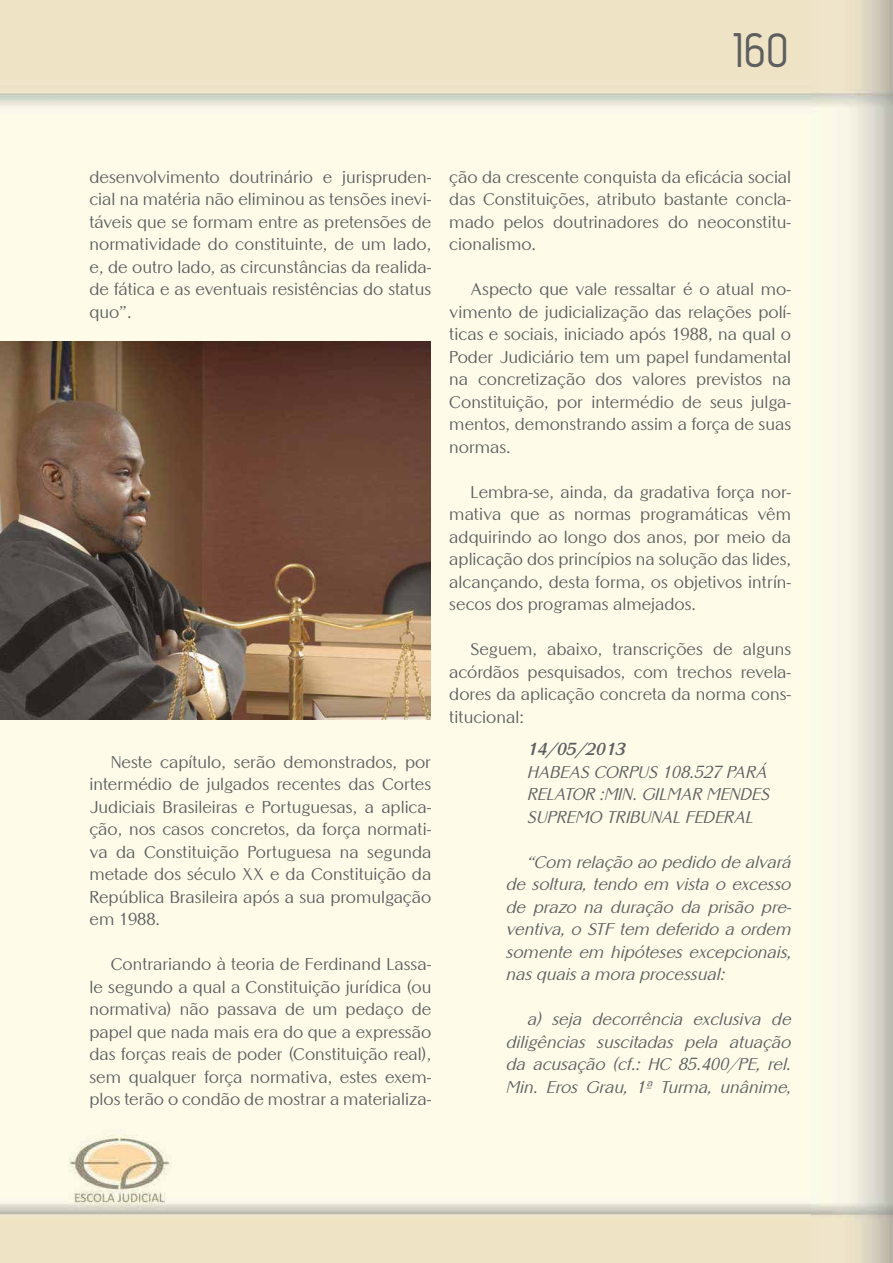
<style>
.page{position:relative;width:893px;height:1263px;background:#fff}
.page>*{position:absolute;margin:0;border:0;box-sizing:border-box;transform-origin:0 0}
.t1{font:49.5px "Zag";color:#5d5e60}
.t2{font:16.5px/22.5px "Altrincham";color:#5d5e60;text-align:justify}
.t3{font:italic 16.5px/22.5px "Altrincham";color:#5d5e60;text-align:justify}
.t4{font:italic 700 16.5px "Altrincham";color:#5d5e60}
</style>
<div class="page">
<img style="left:0;top:0;width:893px;height:1262px">
<img style="left:0;top:341px;width:430px;height:378px">
<h1 class="t1" style="left:735px;top:35px;width:57px">160</h1>
<p class="t2" style="left:89px;top:166px;width:343px">desenvolvimento doutrinário e jurispruden&shy;cial na matéria não eliminou as tensões inevi&shy;táveis que se formam entre as pretensões de normatividade do constituinte, de um lado, e, de outro lado, as circunstâncias da realida&shy;de fática e as eventuais resistências do status quo”.</p>
<p class="t2" style="left:89px;top:751px;width:343px;text-indent:21px">Neste capítulo, serão demonstrados, por intermédio de julgados recentes das Cortes Judiciais Brasileiras e Portuguesas, a aplica&shy;ção, nos casos concretos, da força normati&shy;va da Constituição Portuguesa na segunda metade dos século XX e da Constituição da República Brasileira após a sua promulgação em 1988.</p>
<p class="t2" style="left:89px;top:954px;width:343px;text-indent:21px">Contrariando à teoria de Ferdinand Lassa&shy;le segundo a qual a Constituição jurídica (ou normativa) não passava de um pedaço de papel que nada mais era do que a expressão das forças reais de poder (Constituição real), sem qualquer força normativa, estes exem&shy;plos terão o condão de mostrar a materializa-</p>
<p class="t2" style="left:449px;top:167px;width:343px">ção da crescente conquista da eficácia social das Constituições, atributo bastante concla&shy;mado pelos doutrinadores do neoconstitu&shy;cionalismo.</p>
<p class="t2" style="left:449px;top:279px;width:343px;text-indent:21px">Aspecto que vale ressaltar é o atual mo&shy;vimento de judicialização das relações polí&shy;ticas e sociais, iniciado após 1988, na qual o Poder Judiciário tem um papel fundamental na concretização dos valores previstos na Constituição, por intermédio de seus julga&shy;mentos, demonstrando assim a força de suas normas.</p>
<p class="t2" style="left:449px;top:482px;width:343px;text-indent:21px">Lembra-se, ainda, da gradativa força nor&shy;mativa que as normas programáticas vêm adquirindo ao longo dos anos, por meio da aplicação dos princípios na solução das lides, alcançando, desta forma, os objetivos intrín&shy;secos dos programas almejados.</p>
<p class="t2" style="left:449px;top:639px;width:343px;text-indent:21px">Seguem, abaixo, transcrições de alguns acórdãos pesquisados, com trechos revela&shy;dores da aplicação concreta da norma cons&shy;titucional:</p>
<p class="t4" style="left:527px;top:743px;width:100px">14/05/2013</p>
<p class="t3" style="left:527px;top:761px;width:244px;text-align:left">HABEAS CORPUS 108.527 PARÁ<br>RELATOR :MIN. GILMAR MENDES<br>SUPREMO TRIBUNAL FEDERAL</p>
<p class="t3" style="left:506px;top:851px;width:287px;text-indent:21px">“Com relação ao pedido de alvará de soltura, tendo em vista o excesso de prazo na duração da prisão pre&shy;ventiva, o STF tem deferido a ordem somente em hipóteses excepcionais, nas quais a mora processual:</p>
<p class="t3" style="left:506px;top:1009px;width:286px;text-indent:21px">a) seja decorrência exclusiva de diligências suscitadas pela atuação da acusação (cf.: HC 85.400/PE, rel.<br>Min. Eros Grau, 1ª Turma, unânime,</p>
</div>
